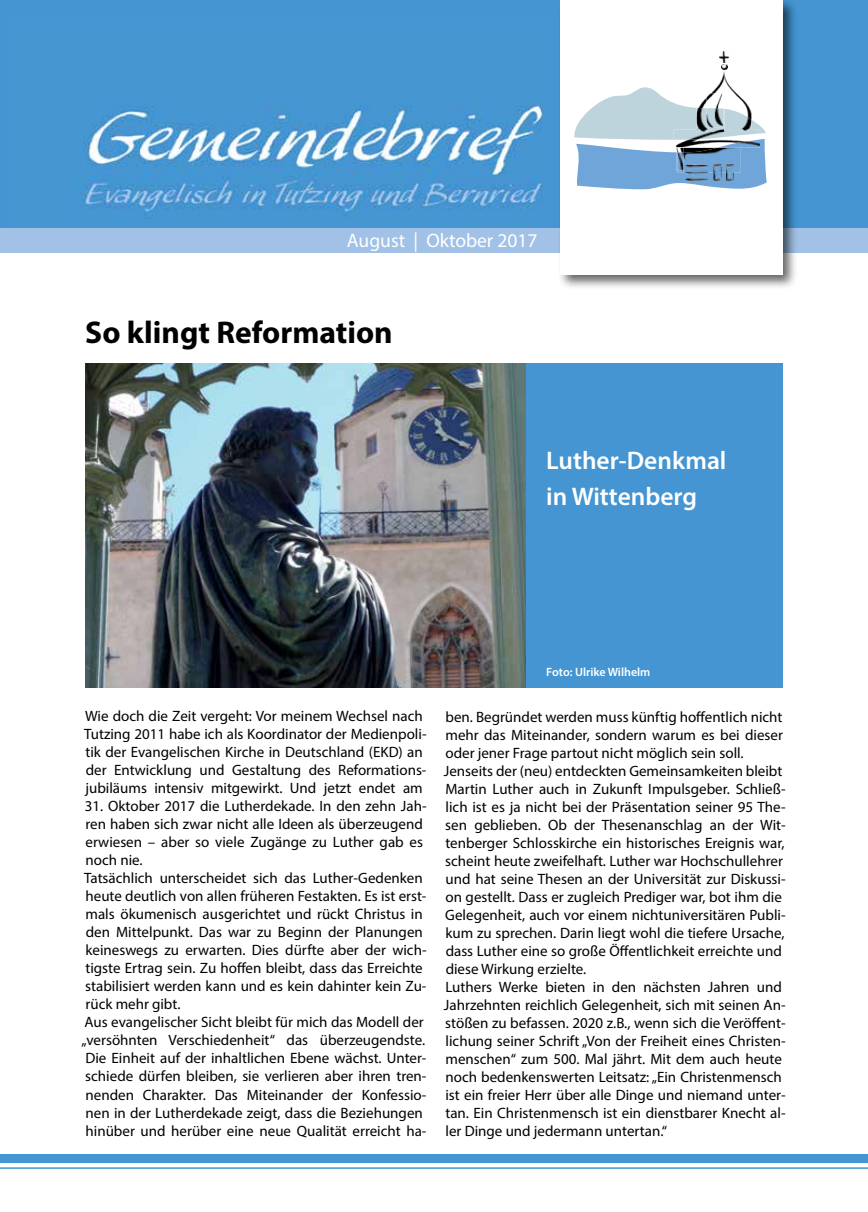
<style>
.page{position:relative;width:868px;height:1212px;background:#fff}
.page>*{position:absolute;margin:0;border:0;box-sizing:border-box;transform-origin:0 0}
.t1{font:700 31.5px "Myriad Pro";color:#000}
.t2{font:600 25.5px/36px "Myriad Pro";color:#fff}
.t3{font:19.5px "Myriad Pro";color:#fff}
.t4{font:15px/18px "Myriad Pro";color:#000}
.t5{font:600 12px "Myriad Pro";color:#fff}
</style>
<div class="page">
<div style="left:0;top:227px;width:867px;height:26px;background:#a1c1e6"></div>
<div style="left:91px;top:364px;width:692px;height:324px;background:#4495d1"></div>
<div style="left:0;top:1154px;width:867px;height:9px;background:#4495d1"></div>
<hr style="left:0;top:1167px;width:867px;height:2px;background:#4495d1">
<div style="left:0;top:0;width:867px;height:227px;background:#4495d1"></div>
<img style="left:75px;top:105px;width:468px;height:107px">
<div style="left:557px;top:0;width:241px;height:290px;background:#000;opacity:.6"></div>
<div style="left:560px;top:1px;width:222px;height:274px;background:#fff"></div>
<img style="left:717px;top:71px;width:7px;height:16px">
<img style="left:724px;top:74px;width:7px;height:13px">
<svg style="left:574px;top:87px;width:192px;height:102px"></svg>
<svg style="left:719px;top:51px;width:9px;height:19px"></svg>
<img style="left:85px;top:364px;width:441px;height:324px">
<h3 class="t3" style="left:347px;top:228px;width:192px">August | Oktober 2017</h3>
<h1 class="t1" style="left:85px;top:311px;width:309px">So klingt Reformation</h1>
<h2 class="t2" style="left:546px;top:442px;width:182px">Luther-Denkmal in Wittenberg</h2>
<p class="t4" style="left:84px;top:707px;width:344px">Wie doch die Zeit vergeht: Vor meinem Wechsel nach Tutzing 2011 habe ich als Koordinator der Medienpoli&shy;tik der Evangelischen Kirche in Deutschland (EKD) an der Entwicklung und Gestaltung des Reformations&shy;jubiläums intensiv mitgewirkt. Und jetzt endet am</p>
<p class="t4" style="left:81px;top:797px;width:346px">31. Oktober 2017 die Lutherdekade. In den zehn Jah&shy;ren haben sich zwar nicht alle Ideen als überzeugend erwiesen – aber so viele Zugänge zu Luther gab es noch nie.<br>Tatsächlich unterscheidet sich das Luther-Gedenken heute deutlich von allen früheren Festakten. Es ist erst&shy;mals ökumenisch ausgerichtet und rückt Christus in den Mittelpunkt. Das war zu Beginn der Planungen keineswegs zu erwarten. Dies dürfte aber der wich&shy;tigste Ertrag sein. Zu hoffen bleibt, dass das Erreichte stabilisiert werden kann und es kein dahinter kein Zu&shy;rück mehr gibt.<br>Aus evangelischer Sicht bleibt für mich das Modell der „versöhnten Verschiedenheit“ das überzeugendste.<br>Die Einheit auf der inhaltlichen Ebene wächst. Unter&shy;schiede dürfen bleiben, sie verlieren aber ihren tren&shy;nenden Charakter. Das Miteinander der Konfessio&shy;nen in der Lutherdekade zeigt, dass die Beziehungen hinüber und herüber eine neue Qualität erreicht ha-</p>
<p class="t5" style="left:546px;top:664px;width:106px">Foto: Ulrike Wilhelm</p>
<p class="t4" style="left:444px;top:707px;width:343px">ben. Begründet werden muss künftig hoffentlich nicht mehr das Miteinander, sondern warum es bei dieser oder jener Frage partout nicht möglich sein soll.<br>Jenseits der (neu) entdeckten Gemeinsamkeiten bleibt Martin Luther auch in Zukunft Impulsgeber. Schließ&shy;lich ist es ja nicht bei der Präsentation seiner 95 The&shy;sen geblieben. Ob der Thesenanschlag an der Wit&shy;tenberger Schlosskirche ein historisches Ereignis war, scheint heute zweifelhaft. Luther war Hochschullehrer und hat seine Thesen an der Universität zur Diskussi&shy;on gestellt. Dass er zugleich Prediger war, bot ihm die Gelegenheit, auch vor einem nichtuniversitären Publi&shy;kum zu sprechen. Darin liegt wohl die tiefere Ursache, dass Luther eine so große Öffentlichkeit erreichte und diese Wirkung erzielte.<br>Luthers Werke bieten in den nächsten Jahren und Jahrzehnten reichlich Gelegenheit, sich mit seinen An&shy;stößen zu befassen. 2020 z.B., wenn sich die Veröffent&shy;lichung seiner Schrift „Von der Freiheit eines Christen&shy;menschen“ zum 500. Mal jährt. Mit dem auch heute noch bedenkenswerten Leitsatz: „Ein Christenmensch ist ein freier Herr über alle Dinge und niemand unter&shy;tan. Ein Christenmensch ist ein dienstbarer Knecht al&shy;ler Dinge und jedermann untertan.“</p>
</div>
